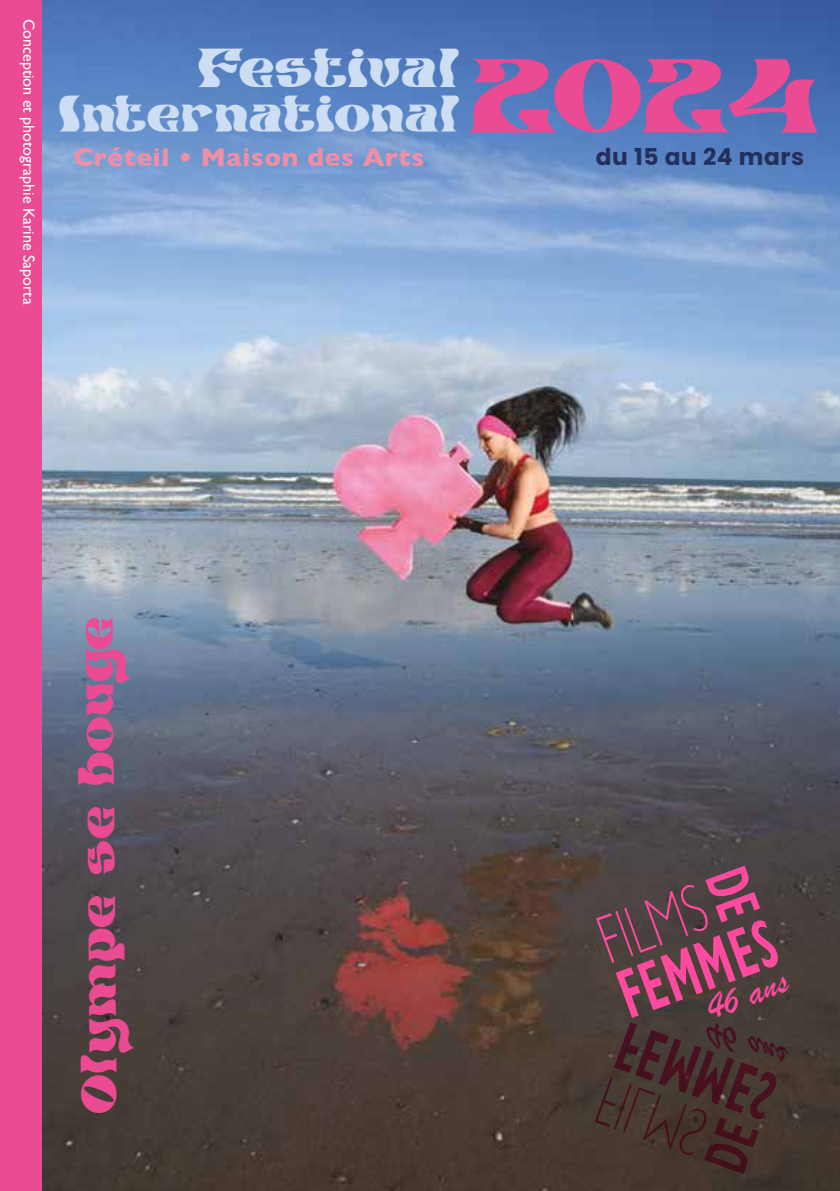
<style>
.page{position:relative;width:840px;height:1191px;background:#fff}
.page>*{position:absolute;margin:0;border:0;box-sizing:border-box;transform-origin:0 0}
.t1{font:76.8px "BLUEOCEAN";color:#ea4b93}
.t2{font:40.2px "BLUEOCEAN";letter-spacing:-.03em;color:#cdddf3}
.t3{font:38.2px "Brush Script";color:#ff4b9f}
.t4{font:37.8px "BLUEOCEAN";letter-spacing:.025em;color:#cdddf3}
.t5{font:37.4px "BLUEOCEAN";color:#ea4b93}
.t6{font:700 26.2px "Gill Sans";letter-spacing:.025em;color:#f18ea6}
.t7{font:700 23.4px "Poppins";letter-spacing:.025em;color:#24305c}
.t8{font:16px "Gill Sans";color:#fff}
</style>
<div class="page">
<div style="left:0;top:0;width:734px;height:1191px;background:#ea4b93"></div>
<img style="left:43px;top:0;width:796px;height:1191px">
<svg style="left:594px;top:865px;width:195px;height:309px;background:#5b3a3f"></svg>
<p class="t8" style="left:38px;top:19px;width:287px;rotate:90deg">Conception et photographie Karine Saporta</p>
<h2 class="t2" style="left:198px;top:42px;width:264px">Festival</h2>
<h3 class="t4" style="left:59px;top:89px;width:402px">International</h3>
<h3 class="t6" style="left:74px;top:136px;width:351px">Créteil • Maison des Arts</h3>
<h1 class="t1" style="left:452px;top:46px;width:369px">2024</h1>
<h3 class="t7" style="left:595px;top:143px;width:210px">du 15 au 24 mars</h3>
<h3 class="t5" style="left:77px;top:1113px;width:498px;rotate:-91deg">Olympe se bouge</h3>
<h3 class="t3" style="left:698px;top:984px;width:86px;rotate:-20deg">46 ans</h3>
</div>
